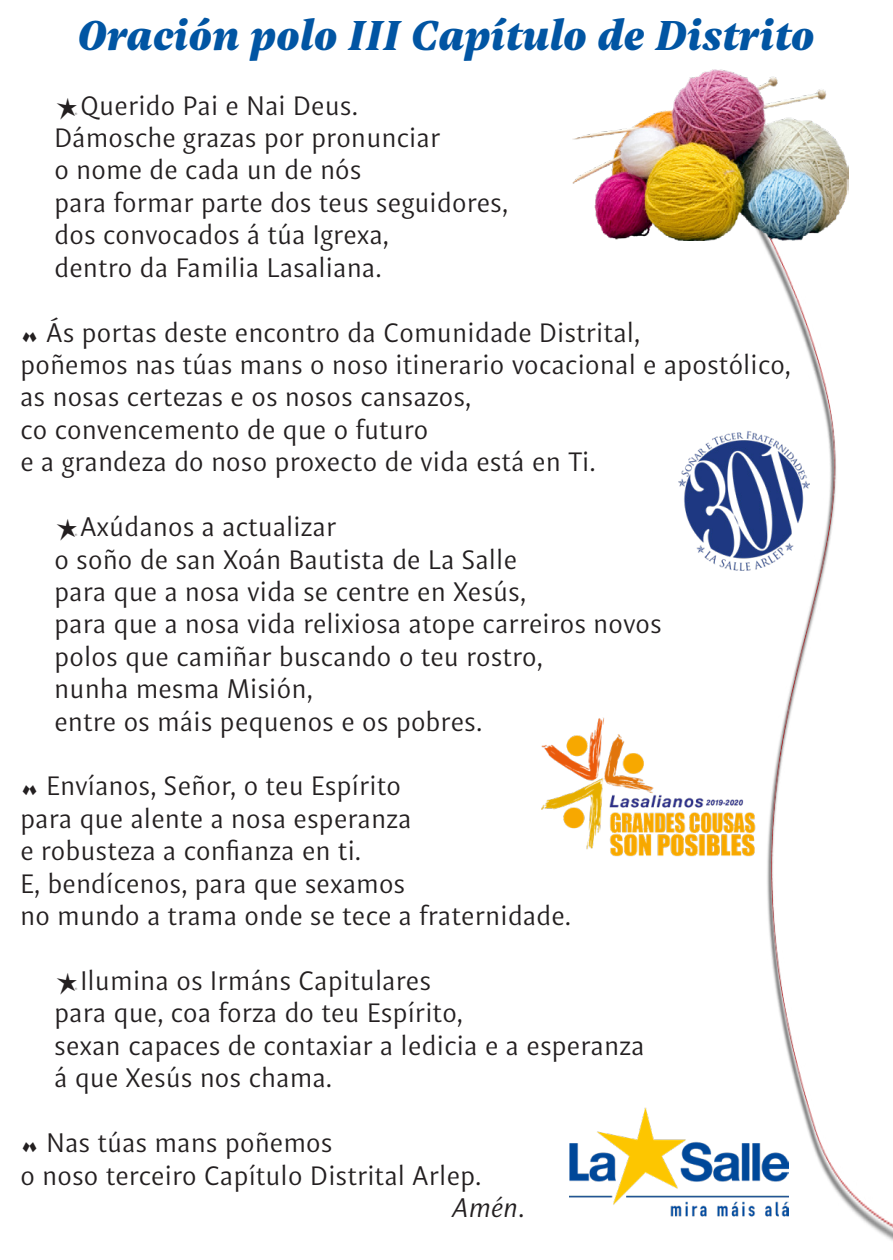
<style>
.page{position:relative;width:893px;height:1260px;background:#fff}
.page>*{position:absolute;margin:0;border:0;box-sizing:border-box;transform-origin:0 0}
.t1{font:italic 900 42px "Indivisa Text Serif";color:#0155a3}
.t2{font:27px "Indivisa Text Sans";letter-spacing:-.005em;color:#231f20}
.t3{font:italic 27px "Indivisa Text Sans";color:#231f20}
.s1{font-family:"Indivisa Display Sans"}
.s2{font-style:normal}
</style>
<div class="page">
<img style="left:569px;top:1107px;width:179px;height:110px">
<img style="left:678px;top:431px;width:70px;height:140px">
<img style="left:748px;top:193px;width:145px;height:1048px">
<img style="left:572px;top:69px;width:276px;height:172px">
<img style="left:542px;top:717px;width:216px;height:146px">
<p class="t1" style="left:75px;top:0;width:739px">Oración polo III Capítulo de Distrito</p>
<p class="t2" style="left:54px;top:84px;width:305px"><span class="s1">/SYMBOL3/</span>Querido Pai e Nai Deus.</p>
<p class="t2" style="left:54px;top:116px;width:388px">Dámosche grazas por pronunciar</p>
<p class="t2" style="left:54px;top:148px;width:309px">o nome de cada un de nós</p>
<p class="t2" style="left:54px;top:181px;width:456px">para formar parte dos teus seguidores,</p>
<p class="t2" style="left:54px;top:213px;width:336px">dos convocados á túa Igrexa,</p>
<p class="t2" style="left:54px;top:246px;width:329px">dentro da Familia Lasaliana.</p>
<p class="t2" style="left:20px;top:310px;width:621px">/symbol5/ Ás portas deste encontro da Comunidade Distrital,</p>
<p class="t2" style="left:20px;top:343px;width:772px">poñemos nas túas mans o noso itinerario vocacional e apostólico,</p>
<p class="t2" style="left:20px;top:375px;width:453px">as nosas certezas e os nosos cansazos,</p>
<p class="t2" style="left:20px;top:408px;width:410px">co convencemento de que o futuro</p>
<p class="t2" style="left:20px;top:440px;width:577px">e a grandeza do noso proxecto de vida está en Ti.</p>
<p class="t2" style="left:54px;top:505px;width:284px"><span class="s1">/SYMBOL3/</span>Axúdanos a actualizar</p>
<p class="t2" style="left:54px;top:537px;width:464px">o soño de san Xoán Bautista de La Salle</p>
<p class="t2" style="left:54px;top:570px;width:473px">para que a nosa vida se centre en Xesús,</p>
<p class="t2" style="left:54px;top:602px;width:609px">para que a nosa vida relixiosa atope carreiros novos</p>
<p class="t2" style="left:54px;top:634px;width:490px">polos que camiñar buscando o teu rostro,</p>
<p class="t2" style="left:54px;top:667px;width:260px">nunha mesma Misión,</p>
<p class="t2" style="left:54px;top:699px;width:429px">entre os máis pequenos e os pobres.</p>
<p class="t2" style="left:20px;top:764px;width:382px">/symbol5/ Envíanos, Señor, o teu Espírito</p>
<p class="t2" style="left:20px;top:796px;width:393px">para que alente a nosa esperanza</p>
<p class="t2" style="left:20px;top:829px;width:343px">e robusteza a confianza en ti.</p>
<p class="t2" style="left:20px;top:861px;width:387px">E, bendícenos, para que sexamos</p>
<p class="t2" style="left:20px;top:894px;width:552px">no mundo a trama onde se tece a fraternidade.</p>
<p class="t2" style="left:54px;top:958px;width:378px"><span class="s1">/SYMBOL3/</span>Ilumina os Irmáns Capitulares</p>
<p class="t2" style="left:54px;top:991px;width:410px">para que, coa forza do teu Espírito,</p>
<p class="t2" style="left:54px;top:1023px;width:592px">sexan capaces de contaxiar a ledicia e a esperanza</p>
<p class="t2" style="left:54px;top:1056px;width:279px">á que Xesús nos chama.</p>
<p class="t2" style="left:20px;top:1120px;width:314px">/symbol5/ Nas túas mans poñemos</p>
<p class="t2" style="left:20px;top:1153px;width:463px">o noso terceiro Capítulo Distrital Arlep.</p>
<p class="t3" style="left:452px;top:1185px;width:74px">Amén<span class="s2">.</span></p>
</div>
